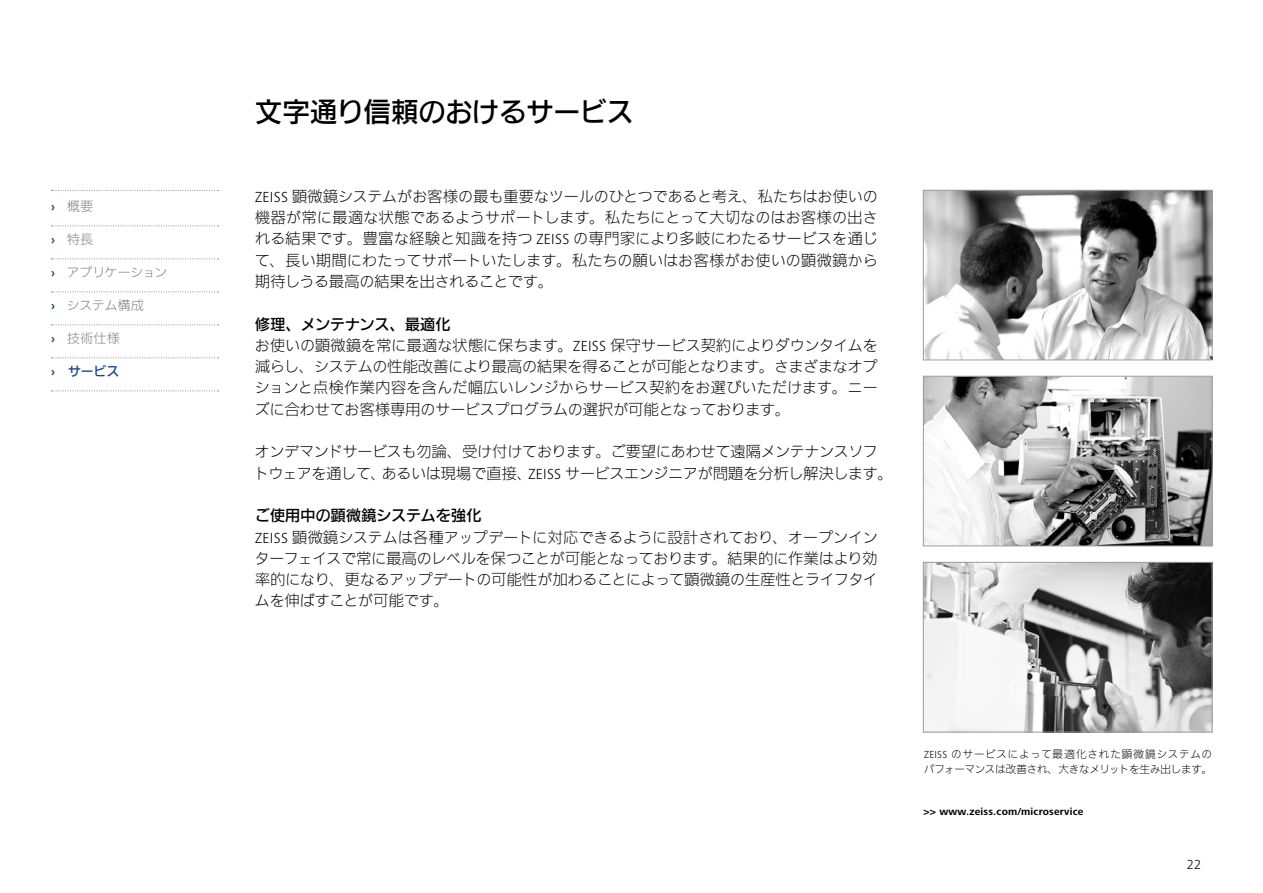
<style>
.page{position:relative;width:1263px;height:893px;background:#fff}
.page>*{position:absolute;margin:0;border:0;box-sizing:border-box;transform-origin:0 0}
.head_18_bd{font:500 27px "Iwa N Go Pro";letter-spacing:-.005em;color:#000}
.copy_9_lt{font:300 15px/21.3px "Iwa N Go Pro";letter-spacing:-.005em;color:#000;text-align:justify}
.copy_9_bd{font:500 15px "Iwa N Go Pro";letter-spacing:.01em;color:#000}
.copy_9_bd-2{font:500 15px "Iwa N Go Pro";letter-spacing:-.01em;color:#000}
.t1{font:300 13.5px "ZEISS Frutiger Next W1 G";color:#000}
.t2{font:300 12.75px "Iwa N Go Pro";letter-spacing:-.005em;color:#7c7b7b}
.t3{font:500 12.75px "Iwa N Go Pro";color:#164194}
.caption_7_lt_it{font:300 10.5px/15px "Iwa N Go Pro";letter-spacing:.015em;color:#000}
.link_text{font:700 10.5px "ZEISS Frutiger Next W1 G";letter-spacing:.02em;color:#000}
.s1{font-family:"ZEISS Frutiger Next W1 G";font-weight:700;color:#164194}
.s2{font-family:"ZEISS Frutiger Next W1 G";font-weight:700}
.s3{font-family:"ZEISS Frutiger Next W1 G"}
</style>
<div class="page">
<img style="left:925px;top:378px;width:285px;height:166px">
<div style="left:923px;top:376px;width:289px;height:170px;border:1px solid #9d9d9c"></div>
<img style="left:925px;top:192px;width:285px;height:166px">
<div style="left:923px;top:190px;width:289px;height:170px;border:1px solid #9d9d9c"></div>
<img style="left:925px;top:564px;width:285px;height:166px">
<div style="left:923px;top:562px;width:289px;height:170px;border:1px solid #9d9d9c"></div>
<svg style="left:51px;top:190px;width:168px;height:1px"></svg>
<svg style="left:51px;top:225px;width:168px;height:1px"></svg>
<svg style="left:51px;top:258px;width:168px;height:1px"></svg>
<svg style="left:51px;top:291px;width:168px;height:1px"></svg>
<svg style="left:51px;top:324px;width:168px;height:1px"></svg>
<svg style="left:51px;top:357px;width:168px;height:1px"></svg>
<svg style="left:51px;top:390px;width:168px;height:1px"></svg>
<p class="t2" style="left:51px;top:197px;width:44px"><span class="s1">›</span> 概要</p>
<p class="t2" style="left:51px;top:230px;width:44px"><span class="s1">›</span> 特長</p>
<p class="t2" style="left:51px;top:263px;width:118px"><span class="s1">›</span> アプリケーション</p>
<p class="t2" style="left:51px;top:296px;width:94px"><span class="s1">›</span> システム構成</p>
<p class="t2" style="left:51px;top:329px;width:70px"><span class="s1">›</span> 技術仕様</p>
<p class="t3" style="left:51px;top:362px;width:70px"><span class="s2">›</span> サービス</p>
<p class="head_18_bd" style="left:255px;top:91px;width:380px">文字通り信頼のおけるサービス</p>
<p class="copy_9_lt" style="left:255px;top:184px;width:624px"><span class="s3">ZEISS</span> 顕微鏡システムがお客様の最も重要なツールのひとつであると考え、私たちはお使いの機器が常に最適な状態であるようサポートします。私たちにとって大切なのはお客様の出される結果です。豊富な経験と知識を持つ <span class="s3">ZEISS</span> の専門家により多岐にわたるサービスを通じて、長い期間にわたってサポートいたします。私たちの願いはお客様がお使いの顕微鏡から期待しうる最高の結果を出されることです。</p>
<p class="copy_9_bd-2" style="left:255px;top:313px;width:197px">修理、メンテナンス、最適化</p>
<p class="copy_9_lt" style="left:255px;top:334px;width:624px">お使いの顕微鏡を常に最適な状態に保ちます。<span class="s3">ZEISS</span> 保守サービス契約によりダウンタイムを減らし、システムの性能改善により最高の結果を得ることが可能となります。さまざまなオプションと点検作業内容を含んだ幅広いレンジからサービス契約をお選びいただけます。ニーズに合わせてお客様専用のサービスプログラムの選択が可能となっております。</p>
<p class="copy_9_lt" style="left:254px;top:440px;width:640px">オンデマンドサービスも勿論、受け付けております。ご要望にあわせて遠隔メンテナンスソフトウェアを通して、あるいは現場で直接、<span class="s3">ZEISS</span> サービスエンジニアが問題を分析し解決します。</p>
<p class="copy_9_bd" style="left:255px;top:504px;width:228px">ご使用中の顕微鏡システムを強化</p>
<p class="copy_9_lt" style="left:255px;top:525px;width:625px"><span class="s3">ZEISS</span> 顕微鏡システムは各種アップデートに対応できるように設計されており、オープンインターフェイスで常に最高のレベルを保つことが可能となっております。結果的に作業はより効率的になり、更なるアップデートの可能性が加わることによって顕微鏡の生産性とライフタイムを伸ばすことが可能です。</p>
<p class="caption_7_lt_it" style="left:924px;top:746px;width:290px"><span class="s3">ZEISS</span> のサービスによって最適化された顕微鏡システムのパフォーマンスは改善され、大きなメリットを生み出します。</p>
<p class="link_text" style="left:923px;top:804px;width:162px">&gt;&gt; www.zeiss.com/microservice</p>
<p class="t1" style="left:1187px;top:855px;width:16px">22</p>
</div>
